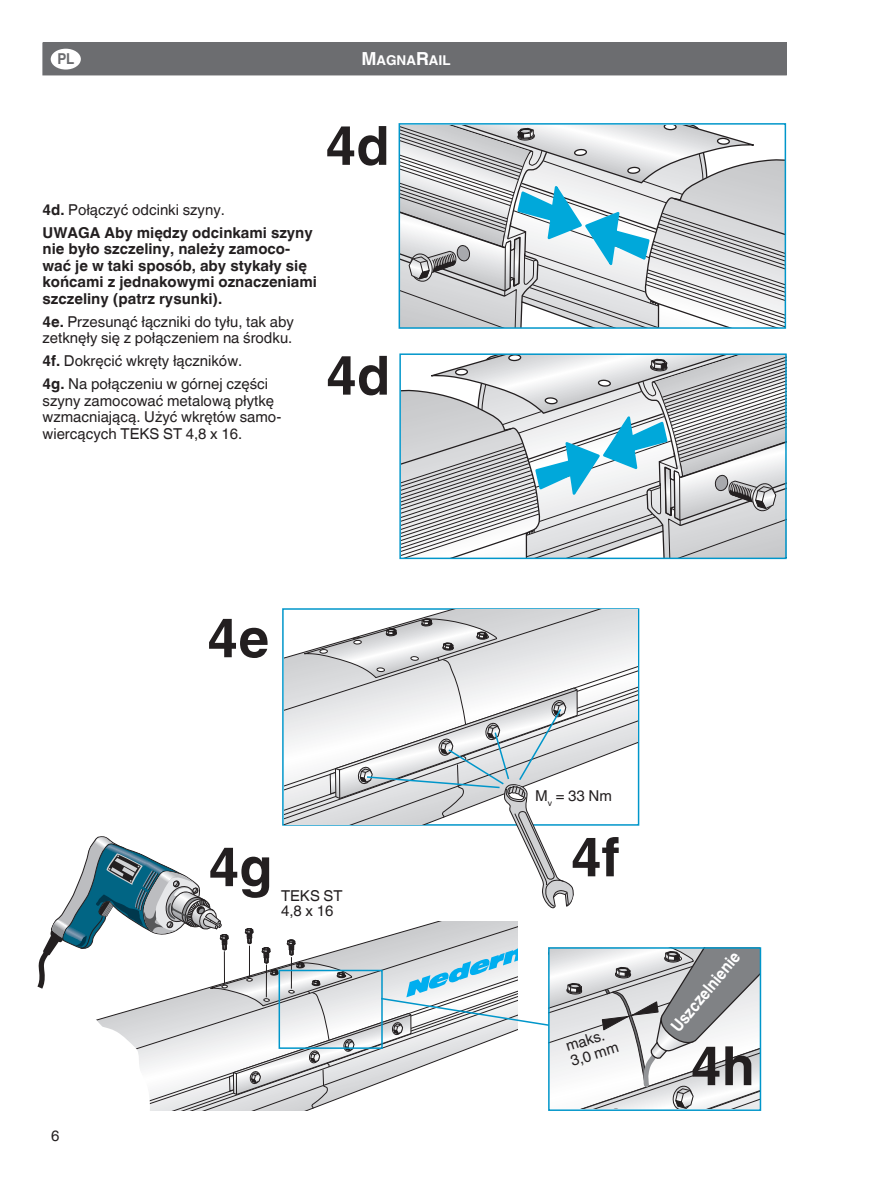
<style>
.page{position:relative;width:893px;height:1191px;background:#fff}
.page>*{position:absolute;margin:0;border:0;box-sizing:border-box;transform-origin:0 0}
.t1{font:700 54px "Helvetica Linotype";color:#231f20}
.t2{font:700 16.5px "Helvetica Linotype";color:#fff;scale:.9 1}
.t3{font:15px/16.5px "Helvetica Linotype";color:#231f20}
.t4{font:700 15px/16.5px "Helvetica Linotype";color:#231f20}
.t5{font:700 15px "Helvetica Linotype";color:#6c6d70;scale:.9 1}
.t6{font:700 13.5px "Helvetica Linotype";color:#fff}
.s1{font-size:18px}
.s2{font-weight:400}
.s3{font-weight:700}
</style>
<div class="page">
<div style="left:43px;top:43px;width:743px;height:32px;background:#6c6d70"></div>
<div style="left:51px;top:49px;width:30px;height:21px;background:#fff;border-radius:50%"></div>
<svg style="left:402px;top:126px;width:381px;height:200px"></svg>
<svg style="left:402px;top:356px;width:382px;height:200px"></svg>
<div style="left:399px;top:123px;width:387px;height:206px;border:2px solid #0096ca"></div>
<div style="left:399px;top:353px;width:388px;height:206px;border:2px solid #0096ca"></div>
<svg style="left:421px;top:610px;width:216px;height:8px;background:#d0d1d3"></svg>
<svg style="left:37px;top:618px;width:723px;height:493px"></svg>
<p class="t5" style="left:57px;top:50px;width:20px">PL</p>
<p class="t6" style="left:361px;top:52px;width:91px"><span class="s1">M</span>AGNA<span class="s1">R</span>AIL</p>
<h1 class="t1" style="left:325px;top:115px;width:66px">4d</h1>
<p class="t4" style="left:43px;top:198px;width:272px;line-height:23px">4d. <span class="s2">Połączyć odcinki szyny.<br></span>UWAGA Aby między odcinkami szyny</p>
<p class="t4" style="left:43px;top:241px;width:276px">nie było szczeliny, należy zamoco&shy;wać je w taki sposób, aby stykały się końcami z jednakowymi oznaczeniami szczeliny (patrz rysunki).</p>
<p class="t3" style="left:43px;top:313px;width:253px"><span class="s3">4e.</span> Przesunąć łączniki do tyłu, tak aby zetknęły się z połączeniem na środku.</p>
<p class="t3" style="left:43px;top:349px;width:227px;line-height:23px"><span class="s3">4f.</span> Dokręcić wkręty łączników.<br><span class="s3">4g.</span> Na połączeniu w górnej części</p>
<p class="t3" style="left:43px;top:392px;width:240px">szyny zamocować metalową płytkę wzmacniającą. Użyć wkrętów samo&shy;wiercących TEKS ST 4,8 x 16.</p>
<h1 class="t1" style="left:326px;top:344px;width:66px">4d</h1>
<h1 class="t1" style="left:207px;top:607px;width:64px">4e</h1>
<p class="t3" style="left:51px;top:1127px;width:10px">6</p>
<h1 class="t1" style="left:208px;top:836px;width:66px">4g</h1>
<p class="t3" style="left:281px;top:887px;width:63px;line-height:15.8px">TEKS ST<br>4,8 x 16</p>
<p class="t3" style="left:535px;top:787px;width:78px">M<sub>v</sub> = 33 Nm</p>
<h1 class="t1" style="left:571px;top:826px;width:50px">4f</h1>
<p class="t3" style="left:564px;top:1038px;width:51px;line-height:15.8px;rotate:-17deg">maks.<br>3,0 mm</p>
<p class="t2" style="left:667px;top:1023px;width:111px;rotate:-51deg">Uszczelnienie</p>
<h1 class="t1" style="left:691px;top:1035px;width:66px">4h</h1>
</div>
